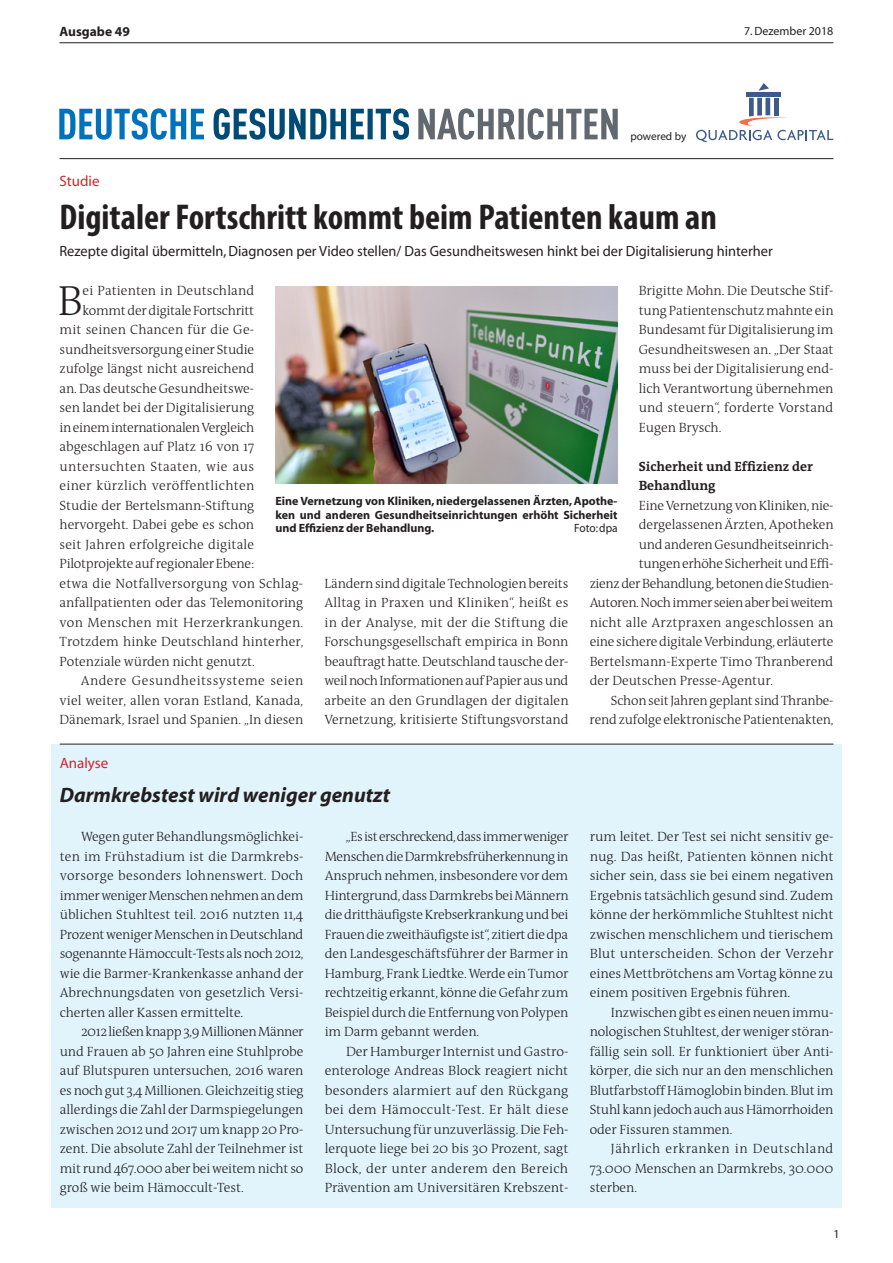
<style>
.page{position:relative;width:893px;height:1263px;background:#fff}
.page>*{position:absolute;margin:0;border:0;box-sizing:border-box;transform-origin:0 0}
.t1{font:300 42.45px "The Antiqua B3";color:#231f20}
.t2{font:700 condensed 36px "Myriad Pro";color:#231f20}
.t3{font:italic 700 21px "Myriad";color:#231f20}
.t4{font:15px "Myriad";color:#d1232a}
.t5{font:14.85px "Myriad";color:#231f20}
.t6{font:300 13.5px/19.5px "The Antiqua B3";letter-spacing:-.005em;color:#231f20;text-align:justify}
.t7{font:300 13.5px "The Antiqua B3";letter-spacing:.015em;color:#231f20}
.t8{font:300 13.5px "The Antiqua B3";letter-spacing:-.025em;color:#231f20}
.t9{font:700 13.5px/19.5px "The Antiqua B7";color:#231f20}
.t10{font:300 13.5px "The Antiqua B3";letter-spacing:.02em;color:#231f20}
.t11{font:300 13.5px "The Antiqua B3";letter-spacing:.025em;color:#231f20}
.t12{font:300 13.5px "The Antiqua B3";letter-spacing:.035em;color:#231f20}
.t13{font:300 13.5px "The Antiqua B3";letter-spacing:.03em;color:#231f20}
.t14{font:700 13.5px "Myriad";color:#231f20}
.t15{font:700 12px/13.5px "Myriad";color:#231f20;text-align:justify}
.t16{font:12px "Myriad";color:#231f20}
.t17{font:12px "Myriad";color:#231f20;scale:.95 1}
.t18{font:12px "Myriad Pro";color:#231f20}
.t19{font:11.25px "Myriad";letter-spacing:-.005em;color:#231f20}
</style>
<div class="page">
<hr style="left:60px;top:158px;width:773px;height:1px;background:#231f20">
<hr style="left:60px;top:42px;width:773px;height:1px;background:#231f20">
<svg style="left:59px;top:108px;width:145px;height:32px"></svg>
<svg style="left:214px;top:108px;width:195px;height:32px"></svg>
<svg style="left:418px;top:108px;width:200px;height:32px"></svg>
<div style="left:747px;top:92px;width:34px;height:5px;background:#3b5b8c"></div>
<svg style="left:758px;top:83px;width:11px;height:8px"></svg>
<svg style="left:696px;top:98px;width:137px;height:44px"></svg>
<hr style="left:774px;top:98px;width:4px;height:17px;background:#3b5b8c">
<img style="left:275px;top:286px;width:342px;height:198px">
<div style="left:51px;top:744px;width:791px;height:464px;background:#e1f4fc"></div>
<hr style="left:60px;top:744px;width:773px;height:1px;background:#231f20">
<p class="t14" style="left:60px;top:24px;width:72px">Ausgabe 49</p>
<p class="t16" style="left:744px;top:25px;width:91px">7. Dezember 2018</p>
<p class="t19" style="left:630px;top:130px;width:57px">powered by</p>
<p class="t4" style="left:60px;top:174px;width:42px">Studie</p>
<h2 class="t2" style="left:60px;top:195px;width:659px">Digitaler Fortschritt kommt beim Patienten kaum an</h2>
<p class="t5" style="left:60px;top:243px;width:715px">Rezepte digital übermitteln, Diagnosen per Video stellen/ Das Gesundheitswesen hinkt bei der Digitalisierung hinterher</p>
<h1 class="t1" style="left:58px;top:279px;width:27px">B</h1>
<p class="t6" style="left:83px;top:282px;width:173px">ei Patienten in Deutschland</p>
<p class="t6" style="left:639px;top:281px;width:196px">Brigitte Mohn. Die Deutsche Stif&shy;tung Patientenschutz mahnte ein Bundesamt für Digitalisierung im Gesundheitswesen an. „Der Staat muss bei der Digitalisierung end&shy;lich Verantwortung übernehmen und steuern“, forderte Vorstand Eugen Brysch.</p>
<p class="t9" style="left:639px;top:457px;width:176px">Sicherheit und Effizienz der<br>Behandlung</p>
<p class="t6" style="left:639px;top:496px;width:196px">Eine Vernetzung von Kliniken, nie-</p>
<p class="t6" style="left:639px;top:515px;width:196px">dergelassenen Ärzten, Apotheken</p>
<p class="t6" style="left:639px;top:535px;width:196px">und anderen Gesundheitseinrich-</p>
<p class="t6" style="left:639px;top:554px;width:196px">tungen erhöhe Sicherheit und Effi-</p>
<p class="t8" style="left:590px;top:576px;width:245px">zienz der Behandlung, betonen die Studien-</p>
<p class="t8" style="left:590px;top:596px;width:245px">Autoren. Noch immer seien aber bei weitem</p>
<p class="t7" style="left:590px;top:615px;width:245px">nicht alle Arztpraxen angeschlossen an</p>
<p class="t6" style="left:590px;top:632px;width:245px">eine sichere digitale Verbindung, erläuterte</p>
<p class="t6" style="left:590px;top:652px;width:245px">Bertelsmann-Experte Timo Thranberend</p>
<p class="t6" style="left:590px;top:671px;width:185px">der Deutschen Presse-Agentur.</p>
<p class="t6" style="left:611px;top:691px;width:224px">Schon seit Jahren geplant sind Thranbe-</p>
<p class="t6" style="left:590px;top:711px;width:245px">rend zufolge elektronische Patientenakten,</p>
<p class="t6" style="left:83px;top:301px;width:173px">kommt der digitale Fortschritt</p>
<p class="t7" style="left:60px;top:323px;width:196px">mit seinen Chancen für die Ge-</p>
<p class="t6" style="left:60px;top:340px;width:196px">sundheitsversorgung einer Studie</p>
<p class="t6" style="left:60px;top:360px;width:196px">zufolge längst nicht ausreichend</p>
<p class="t6" style="left:60px;top:379px;width:196px">an. Das deutsche Gesundheitswe-</p>
<p class="t6" style="left:60px;top:399px;width:196px">sen landet bei der Digitalisierung</p>
<p class="t8" style="left:60px;top:420px;width:196px">in einem internationalen Vergleich</p>
<p class="t6" style="left:60px;top:438px;width:196px">abgeschlagen auf Platz 16 von 17</p>
<p class="t13" style="left:60px;top:459px;width:196px">untersuchten Staaten, wie aus</p>
<p class="t11" style="left:60px;top:479px;width:196px">einer kürzlich veröffentlichten</p>
<p class="t6" style="left:60px;top:496px;width:196px">Studie der Bertelsmann-Stiftung</p>
<p class="t6" style="left:60px;top:515px;width:196px">hervorgeht. Dabei gebe es schon</p>
<p class="t7" style="left:60px;top:537px;width:196px">seit Jahren erfolgreiche digitale</p>
<p class="t6" style="left:60px;top:554px;width:196px">Pilotprojekte auf regionaler Ebene:</p>
<p class="t7" style="left:60px;top:576px;width:245px">etwa die Notfallversorgung von Schlag-</p>
<p class="t6" style="left:60px;top:593px;width:245px">anfallpatienten oder das Telemonitoring</p>
<p class="t10" style="left:60px;top:615px;width:245px">von Menschen mit Herzerkrankungen.</p>
<p class="t6" style="left:60px;top:632px;width:245px">Trotzdem hinke Deutschland hinterher,</p>
<p class="t6" style="left:60px;top:652px;width:197px">Potenziale würden nicht genutzt.</p>
<p class="t12" style="left:81px;top:674px;width:224px">Andere Gesundheitssysteme seien</p>
<p class="t6" style="left:60px;top:691px;width:245px">viel weiter, allen voran Estland, Kanada,</p>
<p class="t6" style="left:60px;top:710px;width:245px">Dänemark, Israel und Spanien. „In diesen</p>
<p class="t15" style="left:275px;top:495px;width:343px">Eine Vernetzung von Kliniken, niedergelassenen Ärzten, Apothe&shy;ken und anderen Gesundheitseinrichtungen erhöht Sicherheit und Effizienz der Behandlung.</p>
<p class="t17" style="left:574px;top:522px;width:47px">Foto: dpa</p>
<p class="t6" style="left:325px;top:574px;width:245px">Ländern sind digitale Technologien bereits Alltag in Praxen und Kliniken“, heißt es in der Analyse, mit der die Stiftung die Forschungsgesellschaft empirica in Bonn beauftragt hatte. Deutschland tausche der&shy;weil noch Informationen auf Papier aus und arbeite an den Grundlagen der digitalen Vernetzung, kritisierte Stiftungsvorstand</p>
<p class="t4" style="left:60px;top:756px;width:50px">Analyse</p>
<h3 class="t3" style="left:60px;top:784px;width:332px">Darmkrebstest wird weniger genutzt</h3>
<p class="t6" style="left:60px;top:828px;width:245px;text-indent:21px">Wegen guter Behandlungsmöglichkei&shy;ten im Frühstadium ist die Darmkrebs&shy;vorsorge besonders lohnenswert. Doch immer weniger Menschen nehmen an dem üblichen Stuhltest teil. 2016 nutzten 11,4<br>Prozent weniger Menschen in Deutschland sogenannte Hämoccult-Tests als noch 2012, wie die Barmer-Krankenkasse anhand der Abrechnungsdaten von gesetzlich Versi&shy;cherten aller Kassen ermittelte.</p>
<p class="t6" style="left:60px;top:1022px;width:245px;text-indent:21px">2012 ließen knapp 3,9 Millionen Männer und Frauen ab 50 Jahren eine Stuhlprobe auf Blutspuren untersuchen, 2016 waren es noch gut 3,4 Millionen. Gleichzeitig stieg allerdings die Zahl der Darmspiegelungen zwischen 2012 und 2017 um knapp 20 Pro&shy;zent. Die absolute Zahl der Teilnehmer ist mit rund 467.000 aber bei weitem nicht so groß wie beim Hämoccult-Test.</p>
<p class="t6" style="left:325px;top:827px;width:245px;text-indent:21px">„Es ist erschreckend, dass immer weniger Menschen die Darmkrebsfrüherkennung in Anspruch nehmen, insbesondere vor dem Hintergrund, dass Darmkrebs bei Männern die dritthäufigste Krebserkrankung und bei Frauen die zweithäufigste ist“, zitiert die dpa den Landesgeschäftsführer der Barmer in Hamburg, Frank Liedtke. Werde ein Tumor rechtzeitig erkannt, könne die Gefahr zum Beispiel durch die Entfernung von Polypen im Darm gebannt werden.</p>
<p class="t6" style="left:325px;top:1042px;width:245px;text-indent:21px">Der Hamburger Internist und Gastro&shy;enterologe Andreas Block reagiert nicht besonders alarmiert auf den Rückgang bei dem Hämoccult-Test. Er hält diese Untersuchung für unzuverlässig. Die Feh&shy;lerquote liege bei 20 bis 30 Prozent, sagt Block, der unter anderem den Bereich Prävention am Universitären Krebszent-</p>
<p class="t6" style="left:590px;top:828px;width:245px">rum leitet. Der Test sei nicht sensitiv ge&shy;nug. Das heißt, Patienten können nicht sicher sein, dass sie bei einem negativen Ergebnis tatsächlich gesund sind. Zudem könne der herkömmliche Stuhltest nicht zwischen menschlichem und tierischem Blut unterscheiden. Schon der Verzehr eines Mettbrötchens am Vortag könne zu einem positiven Ergebnis führen.</p>
<p class="t6" style="left:590px;top:1003px;width:245px;text-indent:21px">Inzwischen gibt es einen neuen immu&shy;nologischen Stuhltest, der weniger störan&shy;fällig sein soll. Er funktioniert über Anti&shy;körper, die sich nur an den menschlichen Blutfarbstoff Hämoglobin binden. Blut im Stuhl kann jedoch auch aus Hämorrhoiden oder Fissuren stammen.</p>
<p class="t6" style="left:590px;top:1140px;width:245px;text-indent:21px">Jährlich erkranken in Deutschland 73.000 Menschen an Darmkrebs, 30.000 sterben.</p>
<p class="t18" style="left:833px;top:1226px;width:8px">1</p>
</div>
